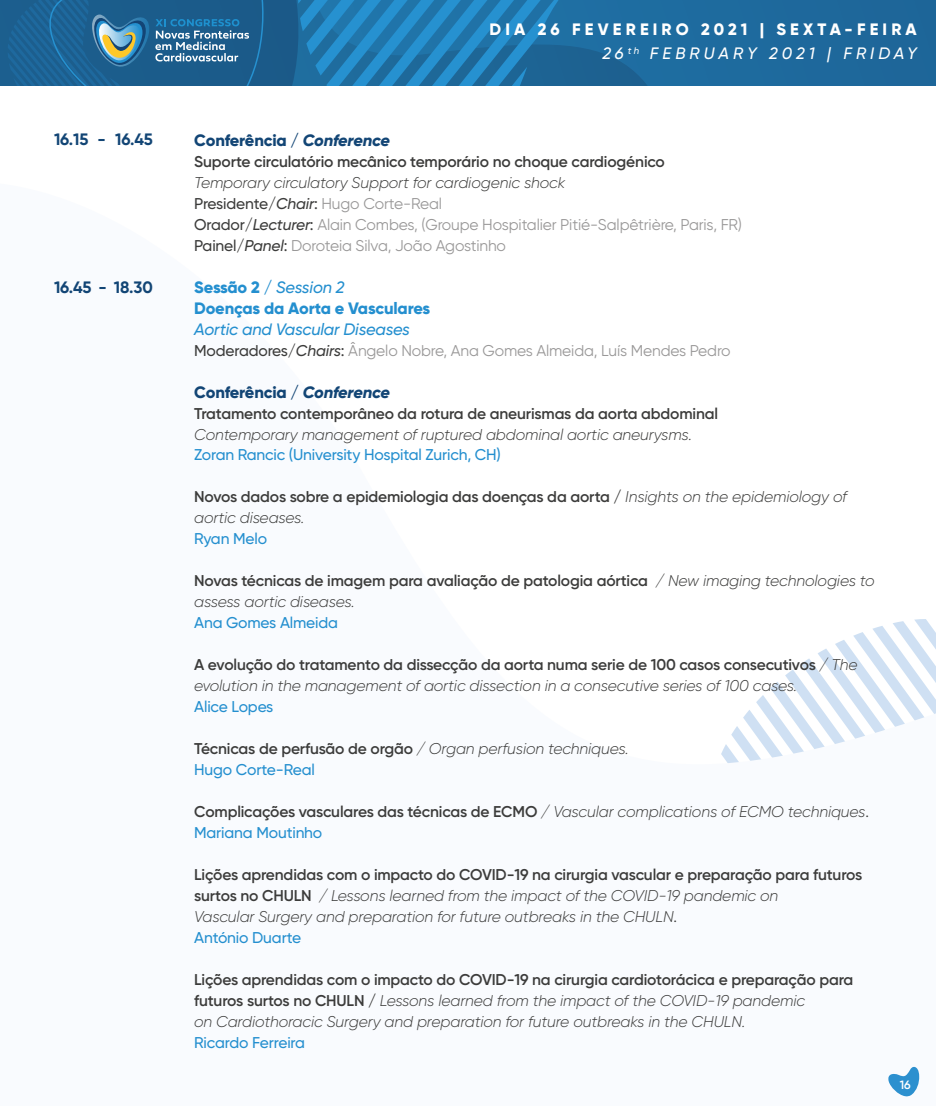
<style>
.page{position:relative;width:936px;height:1106px;background:#fff}
.page>*{position:absolute;margin:0;border:0;box-sizing:border-box;transform-origin:0 0}
.t1{font:800 16.5px/24.5px "Gilroy";letter-spacing:.25em;color:#fff;text-align:right}
.t2{font:800 16.5px "Gilroy";letter-spacing:-.01em;color:#124575}
.t3{font:800 16.5px/21px "Gilroy";letter-spacing:-.01em;color:#248fcf}
.t4{font:italic 500 16.5px "Gilroy";letter-spacing:-.01em;color:#248fcf}
.t5{font:700 16.5px "Gilroy";letter-spacing:-.01em;color:#124575}
.t6{font:italic 300 15.6px/21px "Gilroy";letter-spacing:-.01em;color:#3c3c3b}
.t7{font:600 15.6px/21px "Gilroy";letter-spacing:-.01em;color:#3c3c3b}
.t8{font:15.6px/21px "Gilroy";letter-spacing:-.01em;color:#999898}
.t9{font:500 15.6px "Gilroy";letter-spacing:-.01em;color:#248fcf}
.t10{font:600 12px "Gilroy";color:#fff}
.s1{font-weight:500;font-style:italic}
.s2{font-style:italic}
.s3{font-weight:300;font-style:italic;color:#3c3c3b}
.s4{font-weight:500;color:#3c3c3b}
.s5{font-weight:500;font-style:italic;color:#3c3c3b}
.s6{font-weight:600;font-style:italic}
.s7{font-weight:300;font-style:italic}
.s8{font-weight:600;font-style:normal}
.s9{font-weight:500;font-style:normal;color:#248fcf}
.s10{font-weight:400}
.s11{font-weight:500;color:#248fcf}
.s12{font-weight:400;font-style:normal}
</style>
<div class="page">
<svg style="left:721px;top:619px;width:214px;height:478px"></svg>
<svg style="left:0;top:0;width:311px;height:85px;background:#286895"></svg>
<svg style="left:311px;top:0;width:624px;height:85px;background:#1f71a6"></svg>
<svg style="left:886px;top:1066px;width:33px;height:30px"></svg>
<p class="t5" style="left:54px;top:129px;width:100px">16.15 - 16.45</p>
<p class="t5" style="left:54px;top:277px;width:100px">16.45 - 18.30</p>
<p class="t1" style="left:477px;top:14px;width:428px">DIA 26 FEVEREIRO 2021 | SEXTA-FEIRA<br><span class="s1">26</span> <sup>th</sup> <span class="s1">FEBRUARY 2021 | FRIDAY</span></p>
<p class="t1" style="left:489px;top:17px;width:428px">DIA 26 FEVEREIRO 2021 | SEXTA-FEIRA<br><span class="s1">26</span> <sup>th</sup> <span class="s1">FEBRUARY 2021 | FRIDAY</span></p>
<p class="t2" style="left:194px;top:130px;width:197px">Conferência / <span class="s2">Conference</span></p>
<p class="t7" style="left:194px;top:151px;width:472px">Suporte circulatório mecânico temporário no choque cardiogénico</p>
<p class="t8" style="left:194px;top:172px;width:549px"><span class="s3">Temporary circulatory Support for cardiogenic shock<br></span><span class="s4">Presidente/</span><span class="s5">Chair</span><span class="s4">:</span> Hugo Corte-Real<br><span class="s4">Orador/</span><span class="s5">Lecturer</span><span class="s4">:</span> Alain Combes, (Groupe Hospitalier Pitié-Salpêtrière, Paris, FR)<br><span class="s4">Painel/</span><span class="s5">Panel</span><span class="s4">:</span> Doroteia Silva, João Agostinho</p>
<p class="t3" style="left:194px;top:277px;width:237px">Sessão 2 / <span class="s1">Session 2<br></span>Doenças da Aorta e Vasculares</p>
<p class="t4" style="left:194px;top:319px;width:217px">Aortic and Vascular Diseases</p>
<p class="t8" style="left:194px;top:340px;width:538px"><span class="s4">Moderadores/</span><span class="s5">Chairs</span><span class="s4">:</span> Ângelo Nobre, Ana Gomes Almeida, Luís Mendes Pedro</p>
<p class="t2" style="left:194px;top:382px;width:197px">Conferência / <span class="s6">Conference</span></p>
<p class="t7" style="left:194px;top:403px;width:525px">Tratamento contemporâneo da rotura de aneurismas da aorta abdominal</p>
<p class="t6" style="left:194px;top:424px;width:499px">Contemporary management of ruptured abdominal aortic aneurysms.</p>
<p class="t9" style="left:194px;top:445px;width:308px">Zoran Rancic (University Hospital Zurich, CH)</p>
<p class="t7" style="left:194px;top:486px;width:654px">Novos dados sobre a epidemiologia das doenças da aorta / <span class="s7">Insights on the epidemiology of aortic diseases.</span></p>
<p class="t9" style="left:194px;top:529px;width:74px">Ryan Melo</p>
<p class="t7" style="left:194px;top:570px;width:682px">Novas técnicas de imagem para avaliação de patologia aórtica <span class="s7">/ New imaging technologies to assess aortic diseases.</span></p>
<p class="t9" style="left:194px;top:613px;width:145px">Ana Gomes Almeida</p>
<p class="t6" style="left:194px;top:654px;width:665px"><span class="s8">A evolução do tratamento da dissecção da aorta numa serie de 100 casos consecutivos</span> / The evolution in the management of aortic dissection in a consecutive series of 100 cases.</p>
<p class="t9" style="left:194px;top:697px;width:81px">Alice Lopes</p>
<p class="t6" style="left:194px;top:738px;width:436px"><span class="s8">Técnicas de perfusão de orgão</span> / Organ perfusion techniques.<br><span class="s9">Hugo Corte-Real</span></p>
<p class="t7" style="left:194px;top:801px;width:676px">Complicações vasculares das técnicas de ECMO <span class="s7">/ Vascular complications of ECMO techniques</span><span class="s10">.<br></span><span class="s11">Mariana Moutinho</span></p>
<p class="t6" style="left:194px;top:864px;width:669px"><span class="s8">Lições aprendidas com o impacto do COVID-19 na cirurgia vascular e preparação para futuros surtos no CHULN</span> / Lessons learned from the impact of the COVID-19 pandemic on<br>Vascular Surgery and preparation for future outbreaks in the CHULN<span class="s12">.<br></span><span class="s9">António Duarte</span></p>
<p class="t6" style="left:194px;top:969px;width:660px"><span class="s8">Lições aprendidas com o impacto do COVID-19 na cirurgia cardiotorácica e preparação para futuros surtos no CHULN /</span> Lessons learned from the impact of the COVID-19 pandemic<br>on Cardiothoracic Surgery and preparation for future outbreaks in the CHULN.</p>
<p class="t9" style="left:194px;top:1033px;width:112px">Ricardo Ferreira</p>
<p class="t10" style="left:899px;top:1077px;width:12px">16</p>
</div>
